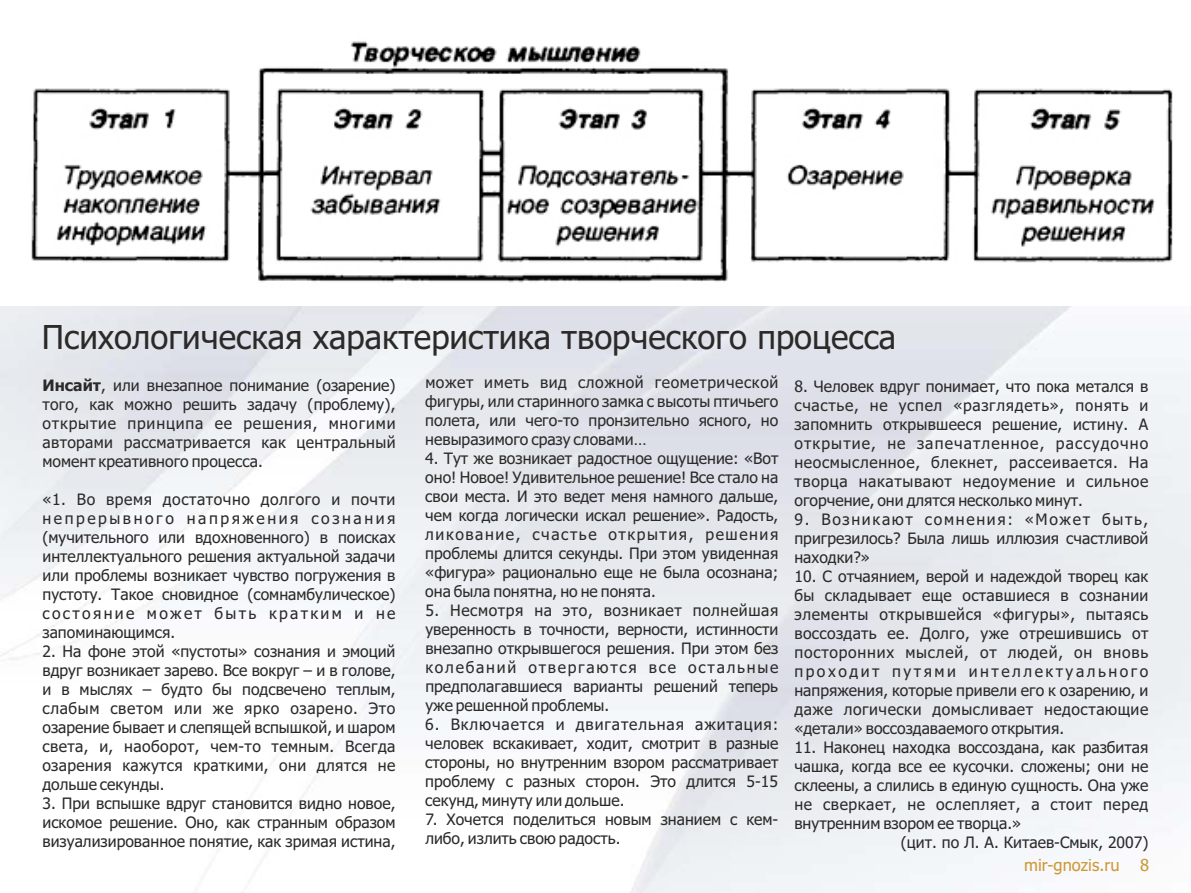
<style>
.page{position:relative;width:1191px;height:893px;background:#fff}
.page>*{position:absolute;margin:0;border:0;box-sizing:border-box;transform-origin:0 0}
.t1{font:33px "Tahoma";color:#2b2a29}
.t2{font:16.5px "Tahoma";color:#c93}
.t3{font:15.75px/19px "Tahoma";color:#2b2a29;text-align:justify}
.s1{font-weight:700}
</style>
<div class="page">
<img style="left:31px;top:41px;width:1142px;height:242px">
<h1 class="t1" style="left:42px;top:324px;width:856px">Психологическая характеристика творческого процесса</h1>
<p class="t3" style="left:42px;top:377px;width:354px"><span class="s1">Инсайт</span>, или внезапное понимание (озарение) того, как можно решить задачу (проблему), открытие принципа ее решения, многими авторами рассматривается как центральный момент креативного процесса.</p>
<p class="t3" style="left:42px;top:491px;width:354px">«1. Во время достаточно долгого и почти непрерывного напряжения сознания (мучительного или вдохновенного) в поисках интеллектуального решения актуальной задачи или проблемы возникает чувство погружения в пустоту. Такое сновидное (сомнамбулическое) состояние может быть кратким и не запоминающимся.</p>
<p class="t3" style="left:42px;top:643px;width:354px">2. На фоне этой «пустоты» сознания и эмоций вдруг возникает зарево. Все вокруг – и в голове, и в мыслях – будто бы подсвечено теплым, слабым светом или же ярко озарено. Это озарение бывает и слепящей вспышкой, и шаром света, и, наоборот, чем-то темным. Всегда озарения кажутся краткими, они длятся не дольше секунды.</p>
<p class="t3" style="left:42px;top:795px;width:354px">3. При вспышке вдруг становится видно новое, искомое решение. Оно, как странным образом визуализированное понятие, как зримая истина,</p>
<p class="t3" style="left:425px;top:374px;width:354px">может иметь вид сложной геометрической фигуры, или старинного замка с высоты птичьего полета, или чего-то пронзительно ясного, но невыразимого сразу словами…</p>
<p class="t3" style="left:425px;top:450px;width:354px">4. Тут же возникает радостное ощущение: «Вот оно! Новое! Удивительное решение! Все стало на свои места. И это ведет меня намного дальше, чем когда логически искал решение». Радость, ликование, счастье открытия, решения проблемы длится секунды. При этом увиденная «фигура» рационально еще не была осознана; она была понятна, но не понята.</p>
<p class="t3" style="left:425px;top:602px;width:354px">5. Несмотря на это, возникает полнейшая уверенность в точности, верности, истинности внезапно открывшегося решения. При этом без колебаний отвергаются все остальные предполагавшиеся варианты решений теперь уже решенной проблемы.</p>
<p class="t3" style="left:425px;top:716px;width:354px">6. Включается и двигательная ажитация: человек вскакивает, ходит, смотрит в разные стороны, но внутренним взором рассматривает проблему с разных сторон. Это длится 5-15 секунд, минуту или дольше.</p>
<p class="t3" style="left:425px;top:811px;width:354px">7. Хочется поделиться новым знанием с кем&shy;либо, излить свою радость.</p>
<p class="t3" style="left:794px;top:378px;width:355px">8. Человек вдруг понимает, что пока метался в счастье, не успел «разглядеть», понять и запомнить открывшееся решение, истину. А открытие, не запечатленное, рассудочно неосмысленное, блекнет, рассеивается. На творца накатывают недоумение и сильное огорчение, они длятся несколько минут.</p>
<p class="t3" style="left:794px;top:511px;width:355px">9. Возникают сомнения: «Может быть, пригрезилось? Была лишь иллюзия счастливой находки?»</p>
<p class="t3" style="left:794px;top:568px;width:355px">10. С отчаянием, верой и надеждой творец как бы складывает еще оставшиеся в сознании элементы открывшейся «фигуры», пытаясь воссоздать ее. Долго, уже отрешившись от посторонних мыслей, от людей, он вновь проходит путями интеллектуального напряжения, которые привели его к озарению, и даже логически домысливает недостающие «детали» воссоздаваемого открытия.</p>
<p class="t3" style="left:794px;top:739px;width:355px">11. Наконец находка воссоздана, как разбитая чашка, когда все ее кусочки. сложены; они не склеены, а слились в единую сущность. Она уже не сверкает, не ослепляет, а стоит перед внутренним взором ее творца.»</p>
<p class="t3" style="left:900px;top:834px;width:249px">(цит. по Л. А. Китаев-Смык, 2007)</p>
<p class="t2" style="left:1024px;top:859px;width:97px">mir-gnozis.ru</p>
<p class="t2" style="left:1140px;top:859px;width:11px">8</p>
</div>
